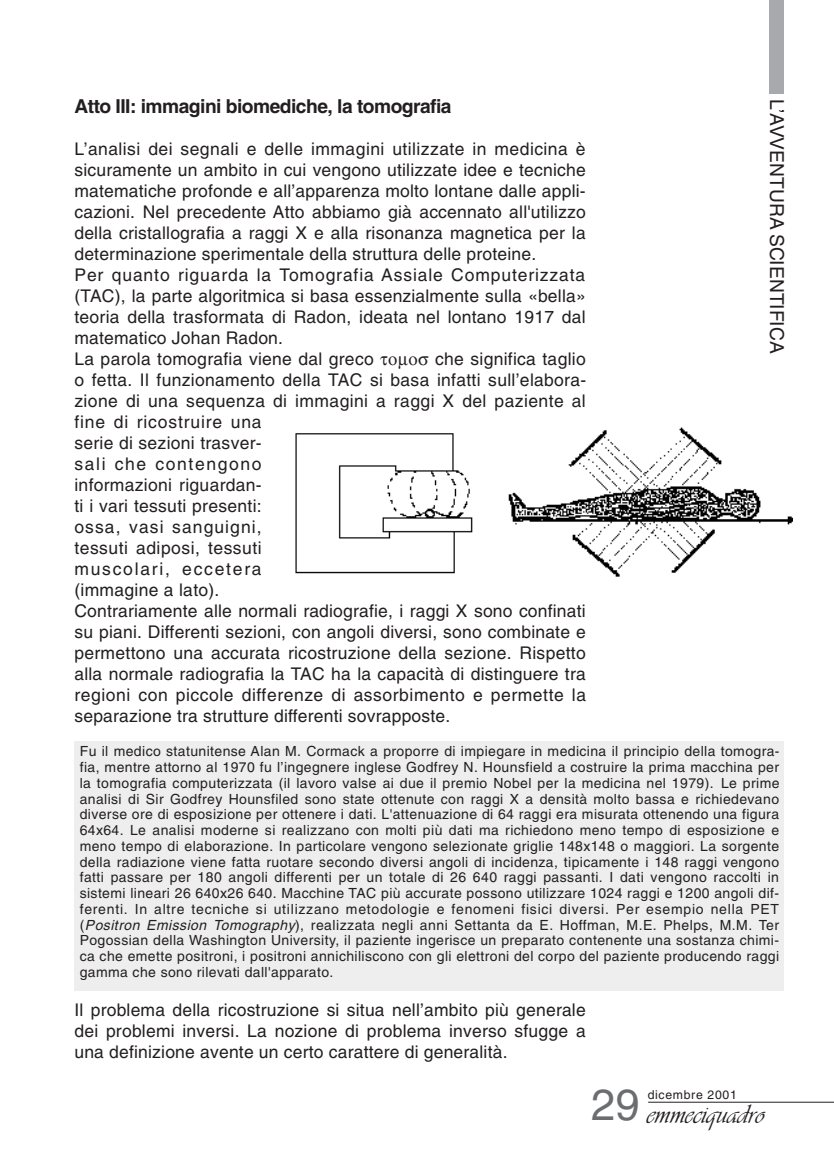
<style>
.page{position:relative;width:834px;height:1166px;background:#fff}
.page>*{position:absolute;margin:0;border:0;box-sizing:border-box;transform-origin:0 0}
.t1{font:28px "Vivaldii";color:#231f20}
.t2{font:700 19.25px "Helvetica";letter-spacing:-.03em;color:#231f20}
.t3{font:19.25px "Helvetica";color:#231f20}
.t4{font:17.5px/21px "Helvetica";letter-spacing:.01em;color:#231f20}
.t5{font:14px/15.8px "Helvetica";letter-spacing:.03em;color:#231f20;text-align:justify}
.t6{font:12.25px "Helvetica";letter-spacing:.055em;color:#231f20}
.s1{font-style:italic}
.s2{font-family:"Helvetica";font-size:43.75px;color:#6c6d70}
</style>
<div class="page">
<div style="left:769px;top:0;width:15px;height:94px;background:#a8a9ad"></div>
<hr style="left:648px;top:1102px;width:185px;height:1px;background:#231f20">
<img style="left:508px;top:427px;width:284px;height:150px">
<div style="left:74px;top:741px;width:710px;height:249px;background:#eeeeef"></div>
<img style="left:295px;top:433px;width:178px;height:141px">
<p class="t2" style="left:74px;top:99px;width:378px">Atto III: immagini biomediche, la tomografia</p>
<p class="t4" style="left:74px;top:140px;width:512px">L’analisi dei segnali e delle immagini utilizzate in medicina è sicuramente un ambito in cui vengono utilizzate idee e tecniche matematiche profonde e all’apparenza molto lontane dalle appli&shy;cazioni. Nel precedente Atto abbiamo già accennato all'utilizzo della cristallografia a raggi X e alla risonanza magnetica per la determinazione sperimentale della struttura delle proteine.<br>Per quanto riguarda la Tomografia Assiale Computerizzata (TAC), la parte algoritmica si basa essenzialmente sulla «bella» teoria della trasformata di Radon, ideata nel lontano 1917 dal matematico Johan Radon.<br>La parola tomografia viene dal greco</p>
<p class="t4" style="left:74px;top:350px;width:513px;text-indent:360px">che significa taglio o fetta. Il funzionamento della TAC si basa infatti sull’elabora&shy;zione di una sequenza di immagini a raggi X del paziente al fine di ricostruire una<br>serie di sezioni trasver-<br>sali che contengono<br>informazioni riguardan-<br>ti i vari tessuti presenti:<br>ossa, vasi sanguigni,<br>tessuti adiposi, tessuti<br>muscolari, eccetera<br>(immagine a lato).<br>Contrariamente alle normali radiografie, i raggi X sono confinati su piani. Differenti sezioni, con angoli diversi, sono combinate e permettono una accurata ricostruzione della sezione. Rispetto alla normale radiografia la TAC ha la capacità di distinguere tra regioni con piccole differenze di assorbimento e permette la separazione tra strutture differenti sovrapposte.</p>
<p class="t3" style="left:784px;top:99px;width:256px;rotate:90deg">L’AVVENTURA SCIENTIFICA</p>
<p class="t5" style="left:80px;top:745px;width:701px">Fu il medico statunitense Alan M. Cormack a proporre di impiegare in medicina il principio della tomogra&shy;fia, mentre attorno al 1970 fu l’ingegnere inglese Godfrey N. Hounsfield a costruire la prima macchina per la tomografia computerizzata (il lavoro valse ai due il premio Nobel per la medicina nel 1979). Le prime analisi di Sir Godfrey Hounsfiled sono state ottenute con raggi X a densità molto bassa e richiedevano diverse ore di esposizione per ottenere i dati. L'attenuazione di 64 raggi era misurata ottenendo una figura 64x64. Le analisi moderne si realizzano con molti più dati ma richiedono meno tempo di esposizione e meno tempo di elaborazione. In particolare vengono selezionate griglie 148x148 o maggiori. La sorgente della radiazione viene fatta ruotare secondo diversi angoli di incidenza, tipicamente i 148 raggi vengono fatti passare per 180 angoli differenti per un totale di 26 640 raggi passanti. I dati vengono raccolti in sistemi lineari 26 640x26 640. Macchine TAC più accurate possono utilizzare 1024 raggi e 1200 angoli dif&shy;ferenti. In altre tecniche si utilizzano metodologie e fenomeni fisici diversi. Per esempio nella PET (<span class="s1">Positron Emission Tomography</span>), realizzata negli anni Settanta da E. Hoffman, M.E. Phelps, M.M. Ter Pogossian della Washington University, il paziente ingerisce un preparato contenente una sostanza chimi&shy;ca che emette positroni, i positroni annichiliscono con gli elettroni del corpo del paziente producendo raggi gamma che sono rilevati dall'apparato.</p>
<p class="t4" style="left:74px;top:1001px;width:512px;text-align:justify">Il problema della ricostruzione si situa nell’ambito più generale dei problemi inversi. La nozione di problema inverso sfugge a una definizione avente un certo carattere di generalità.</p>
<h1 class="t1" style="left:591px;top:1097px;width:175px"><span class="s2">29</span> emmeciquadro</h1>
<p class="t6" style="left:647px;top:1090px;width:91px">dicembre 2001</p>
</div>
